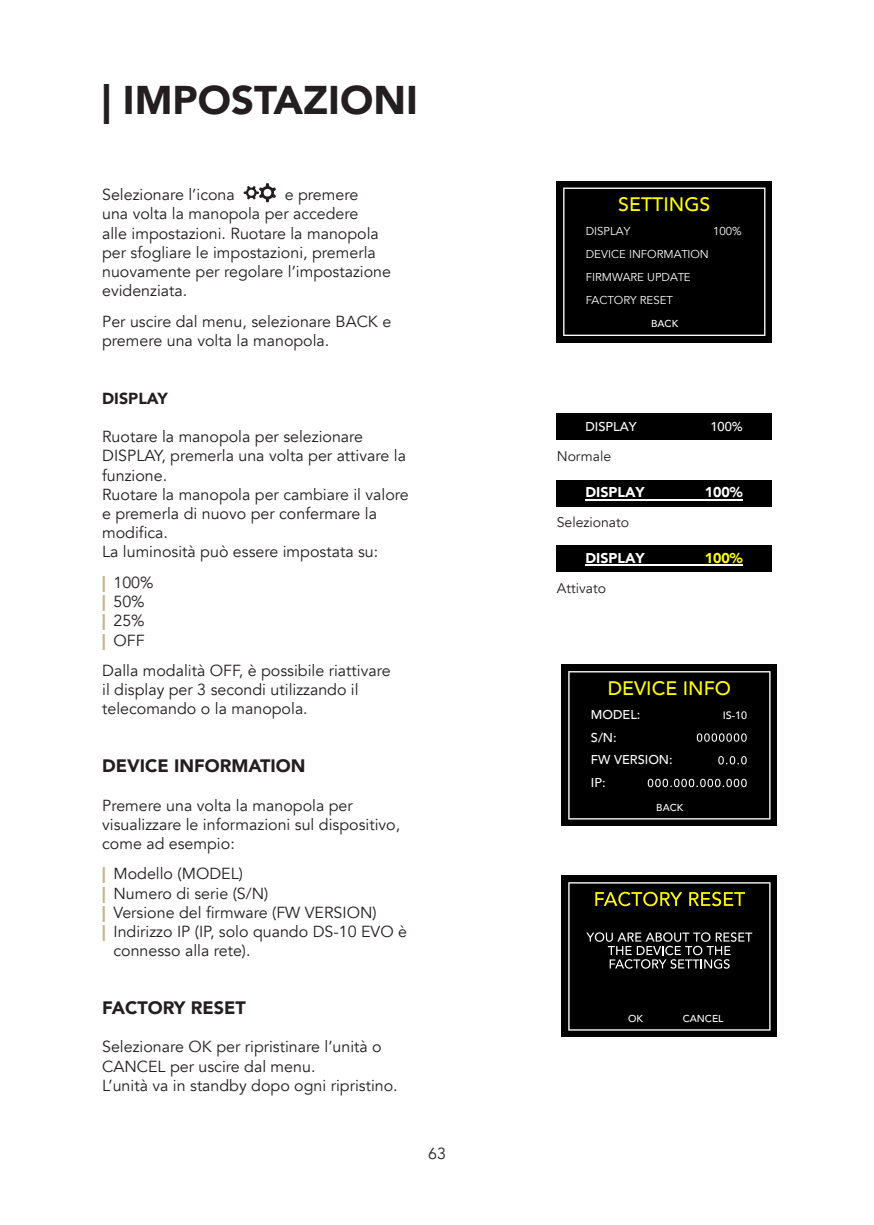
<style>
.page{position:relative;width:874px;height:1225px;background:#fff}
.page>*{position:absolute;margin:0;border:0;box-sizing:border-box;transform-origin:0 0}
.t1{font:900 40px "Avenir";color:#231f20}
.t2{font:500 19.4px "Avenir";color:#ff0}
.t3{font:900 18px "Avenir";color:#231f20}
.Stile_di_paragrafo_1{font:16px/19.2px "Avenir";color:#231f20}
.t4{font:900 16px "Avenir";color:#231f20}
.t5{font:900 14.2px "Avenir";color:#fff}
.t6{font:900 14.2px "Avenir";color:#ff0}
.Numerato_2{font:14px "Avenir";color:#231f20}
.t7{font:500 12.8px "Avenir";color:#fff}
.t8{font:11.4px "Avenir";color:#fff}
.t9{font:500 10.8px "Avenir";color:#fff}
.t10{font:500 10px "Avenir";color:#fff}
.s1{font-weight:900;color:#beb286}
</style>
<div class="page">
<svg style="left:243px;top:183px;width:33px;height:19px"></svg>
<div style="left:556px;top:181px;width:215px;height:161px;background:#000"></div>
<svg style="left:563px;top:187px;width:202px;height:149px"></svg>
<div style="left:561px;top:876px;width:215px;height:161px;background:#000"></div>
<svg style="left:568px;top:882px;width:202px;height:148px"></svg>
<div style="left:556px;top:414px;width:215px;height:26px;background:#000"></div>
<div style="left:556px;top:480px;width:215px;height:26px;background:#000"></div>
<hr style="left:585px;top:499px;width:157px;height:1px;background:#fff">
<div style="left:556px;top:546px;width:215px;height:26px;background:#000"></div>
<hr style="left:585px;top:565px;width:157px;height:1px;background:#fff">
<div style="left:561px;top:664px;width:215px;height:162px;background:#000"></div>
<svg style="left:568px;top:671px;width:202px;height:148px"></svg>
<p class="t1" style="left:102px;top:65px;width:317px">| IMPOSTAZIONI</p>
<p class="Stile_di_paragrafo_1" style="left:102px;top:185px;width:134px">Selezionare l’icona</p>
<p class="Stile_di_paragrafo_1" style="left:102px;top:185px;width:290px;text-indent:182px">e premere<br>una volta la manopola per accedere<br>alle impostazioni. Ruotare la manopola per sfogliare le impostazioni, premerla nuovamente per regolare l’impostazione evidenziata.</p>
<p class="Stile_di_paragrafo_1" style="left:102px;top:312px;width:290px">Per uscire dal menu, selezionare BACK e premere una volta la manopola.</p>
<p class="t4" style="left:102px;top:384px;width:67px">DISPLAY</p>
<p class="Stile_di_paragrafo_1" style="left:102px;top:427px;width:305px">Ruotare la manopola per selezionare<br>DISPLAY, premerla una volta per attivare la funzione.</p>
<p class="Stile_di_paragrafo_1" style="left:102px;top:485px;width:308px">Ruotare la manopola per cambiare il valore e premerla di nuovo per confermare la modifica.</p>
<p class="Stile_di_paragrafo_1" style="left:102px;top:542px;width:277px">La luminosità può essere impostata su:</p>
<p class="Stile_di_paragrafo_1" style="left:102px;top:573px;width:53px"><span class="s1">|</span> 100%</p>
<p class="Stile_di_paragrafo_1" style="left:102px;top:592px;width:44px"><span class="s1">|</span> 50%</p>
<p class="Stile_di_paragrafo_1" style="left:102px;top:611px;width:44px"><span class="s1">|</span> 25%</p>
<p class="Stile_di_paragrafo_1" style="left:102px;top:630px;width:44px"><span class="s1">|</span> OFF</p>
<p class="Stile_di_paragrafo_1" style="left:102px;top:661px;width:290px">Dalla modalità OFF, è possibile riattivare il display per 3 secondi utilizzando il telecomando o la manopola.</p>
<p class="t3" style="left:102px;top:750px;width:205px">DEVICE INFORMATION</p>
<p class="Stile_di_paragrafo_1" style="left:102px;top:795px;width:299px">Premere una volta la manopola per visualizzare le informazioni sul dispositivo, come ad esempio:</p>
<p class="Stile_di_paragrafo_1" style="left:102px;top:864px;width:142px"><span class="s1">|</span> Modello (MODEL)</p>
<p class="Stile_di_paragrafo_1" style="left:102px;top:884px;width:168px"><span class="s1">|</span> Numero di serie (S/N)</p>
<p class="Stile_di_paragrafo_1" style="left:102px;top:903px;width:276px"><span class="s1">|</span> Versione del firmware (FW VERSION)</p>
<p class="Stile_di_paragrafo_1" style="left:113px;top:922px;width:295px;text-indent:-11px"><span class="s1">|</span> Indirizzo IP (IP, solo quando DS-10 EVO è connesso alla rete).</p>
<p class="t3" style="left:102px;top:992px;width:145px">FACTORY RESET</p>
<p class="Stile_di_paragrafo_1" style="left:102px;top:1037px;width:281px">Selezionare OK per ripristinare l’unità o<br>CANCEL per uscire dal menu.</p>
<p class="Stile_di_paragrafo_1" style="left:102px;top:1076px;width:297px">L’unità va in standby dopo ogni ripristino.</p>
<p class="Stile_di_paragrafo_1" style="left:428px;top:1144px;width:19px">63</p>
<p class="t2" style="left:618px;top:188px;width:93px">SETTINGS</p>
<p class="t8" style="left:585px;top:225px;width:46px">DISPLAY</p>
<p class="t8" style="left:712px;top:225px;width:30px">100%</p>
<p class="t8" style="left:585px;top:270px;width:106px">FIRMWARE UPDATE</p>
<p class="t8" style="left:585px;top:247px;width:124px">DEVICE INFORMATION</p>
<p class="t8" style="left:585px;top:293px;width:89px">FACTORY RESET</p>
<p class="t10" style="left:651px;top:315px;width:29px">BACK</p>
<p class="t7" style="left:585px;top:415px;width:53px">DISPLAY</p>
<p class="t7" style="left:710px;top:415px;width:34px">100%</p>
<p class="Numerato_2" style="left:556px;top:448px;width:56px">Normale</p>
<p class="t5" style="left:585px;top:480px;width:61px">DISPLAY</p>
<p class="t5" style="left:704px;top:480px;width:40px">100%</p>
<p class="Numerato_2" style="left:556px;top:513px;width:74px">Selezionato</p>
<p class="t5" style="left:585px;top:545px;width:61px">DISPLAY</p>
<p class="t6" style="left:704px;top:545px;width:40px">100%</p>
<p class="Numerato_2" style="left:556px;top:580px;width:51px">Attivato</p>
<p class="t2" style="left:607px;top:671px;width:125px">DEVICE INFO</p>
<p class="t9" style="left:722px;top:706px;width:26px">IS-10</p>
<p class="t7" style="left:590px;top:703px;width:51px">MODEL:</p>
<p class="t7" style="left:590px;top:749px;width:83px">FW VERSION:</p>
<p class="t7" style="left:590px;top:726px;width:27px">S/N:</p>
<p class="t7" style="left:590px;top:771px;width:16px">IP:</p>
<p class="t10" style="left:656px;top:798px;width:29px">BACK</p>
<p class="t10" style="left:628px;top:1009px;width:16px">OK</p>
<p class="t10" style="left:682px;top:1009px;width:42px">CANCEL</p>
</div>
